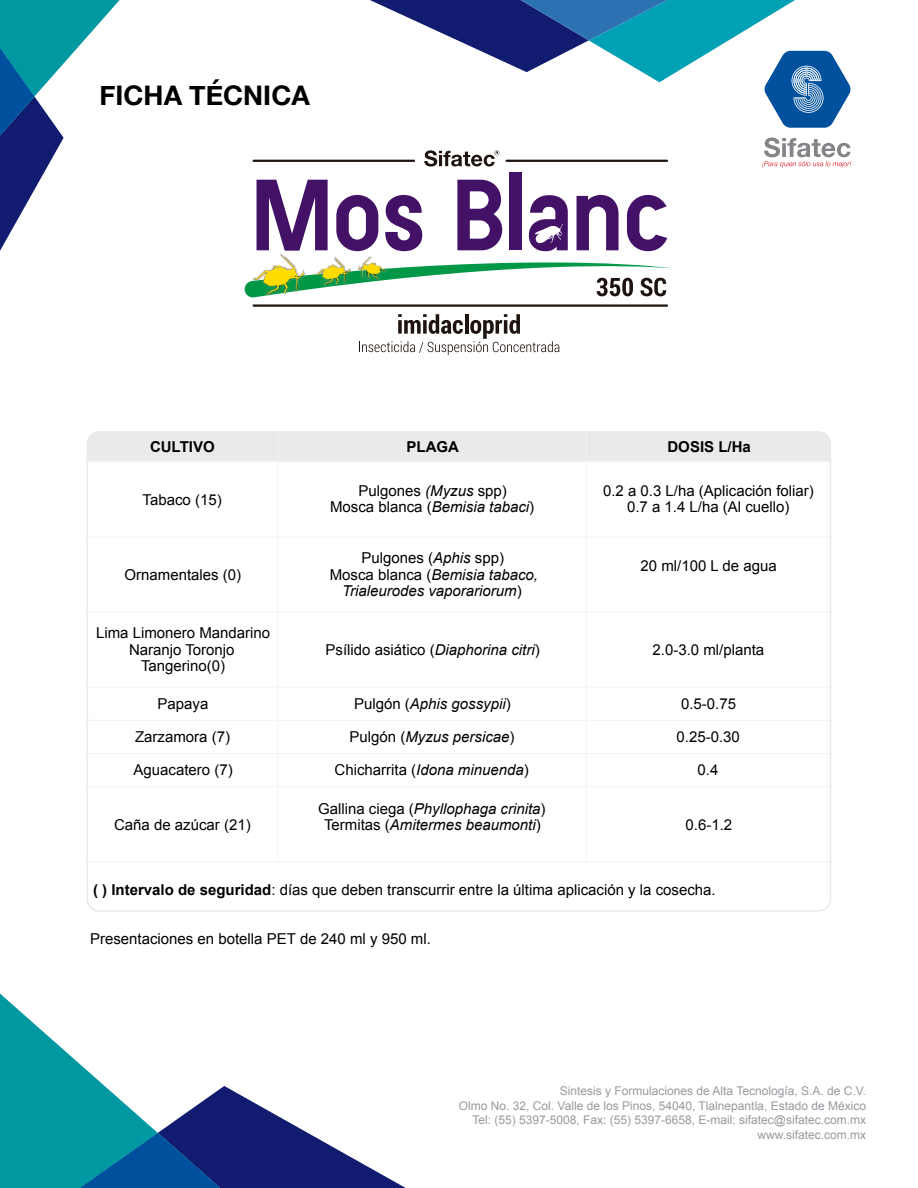
<style>
.page{position:relative;width:918px;height:1188px;background:#fff}
.page>*{position:absolute;margin:0;border:0;box-sizing:border-box;transform-origin:0 0}
.t1{font:700 27px "Helvetica Neue";color:#000}
.t2{font:15px/16.5px "Arial";color:#000;text-align:center}
.t3{font:italic 15px/16.5px "Arial";color:#000;text-align:center}
.t4{font:700 15px "Arial";color:#000}
.t5{font:12px/14.4px "Arial";color:#9b989f;text-align:right}
.s1{font-style:italic}
.s2{font-style:normal}
.s3{font-weight:700}
</style>
<div class="page">
<svg style="left:0;top:993px;width:406px;height:195px"></svg>
<svg style="left:0;top:0;width:120px;height:251px"></svg>
<svg style="left:762px;top:138px;width:89px;height:30px"></svg>
<svg style="left:370px;top:0;width:481px;height:128px"></svg>
<svg style="left:359px;top:314px;width:200px;height:41px"></svg>
<div style="left:509px;top:173px;width:13px;height:77px;background:#431266"></div>
<hr style="left:253px;top:304px;width:415px;height:3px;background:#1e130e">
<hr style="left:253px;top:160px;width:162px;height:2px;background:#1e130e">
<hr style="left:506px;top:160px;width:162px;height:2px;background:#1e130e">
<svg style="left:424px;top:150px;width:75px;height:17px"></svg>
<img style="left:261px;top:304px;width:144px;height:35px">
<img style="left:304px;top:304px;width:137px;height:29px">
<svg style="left:244px;top:180px;width:428px;height:118px"></svg>
<div style="left:87px;top:434px;width:191px;height:27px;background:#eaeaea"></div>
<div style="left:278px;top:431px;width:308px;height:31px;background:#eaeaea"></div>
<div style="left:587px;top:434px;width:241px;height:27px;background:#eaeaea"></div>
<hr style="left:278px;top:431px;width:1px;height:432px;background:#f4f4f4">
<hr style="left:586px;top:431px;width:1px;height:432px;background:#f4f4f4">
<hr style="left:86px;top:461px;width:746px;height:1px;background:#f4f4f4">
<hr style="left:86px;top:536px;width:746px;height:1px;background:#f4f4f4">
<hr style="left:86px;top:612px;width:746px;height:1px;background:#f4f4f4">
<hr style="left:86px;top:687px;width:746px;height:1px;background:#f4f4f4">
<hr style="left:86px;top:720px;width:746px;height:1px;background:#f4f4f4">
<hr style="left:86px;top:753px;width:746px;height:1px;background:#f4f4f4">
<hr style="left:86px;top:786px;width:746px;height:1px;background:#f4f4f4">
<hr style="left:86px;top:861px;width:746px;height:1px;background:#f4f4f4">
<div style="left:87px;top:431px;width:744px;height:481px;border:2px solid #eaeaea;border-radius:12px"></div>
<h1 class="t1" style="left:100px;top:74px;width:212px">FICHA TÉCNICA</h1>
<p class="t4" style="left:150px;top:437px;width:66px">CULTIVO</p>
<p class="t4" style="left:406px;top:437px;width:54px">PLAGA</p>
<p class="t4" style="left:668px;top:437px;width:85px">DOSIS L/Ha</p>
<p class="t2" style="left:142px;top:492px;width:81px">Tabaco (15)</p>
<p class="t2" style="left:330px;top:483px;width:206px">Pulgones <span class="s1">(Myzus</span> spp)<br>Mosca blanca (<span class="s1">Bemisia tabaci</span>)</p>
<p class="t2" style="left:603px;top:483px;width:212px">0.2 a 0.3 L/ha (Aplicación foliar)<br>0.7 a 1.4 L/ha (Al cuello)</p>
<p class="t2" style="left:124px;top:567px;width:118px">Ornamentales (0)</p>
<p class="t2" style="left:96px;top:625px;width:176px">Lima Limonero Mandarino<br>Naranjo Toronjo<br>Tangerino(0)</p>
<p class="t3" style="left:330px;top:550px;width:210px"><span class="s2">Pulgones (</span>Aphis <span class="s2">spp)<br>Mosca blanca (</span>Bemisia tabaco,<br>Trialeurodes vaporariorum<span class="s2">)</span></p>
<p class="t2" style="left:641px;top:558px;width:138px">20 ml/100 L de agua</p>
<p class="t2" style="left:326px;top:642px;width:216px">Psílido asiático (<span class="s1">Diaphorina citri</span>)</p>
<p class="t2" style="left:653px;top:642px;width:113px">2.0-3.0 ml/planta</p>
<p class="t2" style="left:158px;top:696px;width:52px">Papaya</p>
<p class="t3" style="left:354px;top:696px;width:158px"><span class="s2">Pulgón (</span>Aphis gossypii<span class="s2">)</span></p>
<p class="t2" style="left:681px;top:696px;width:57px">0.5-0.75</p>
<p class="t2" style="left:135px;top:729px;width:97px">Zarzamora (7)</p>
<p class="t3" style="left:350px;top:729px;width:167px"><span class="s2">Pulgón (</span>Myzus persicae<span class="s2">)</span></p>
<p class="t2" style="left:677px;top:729px;width:65px">0.25-0.30</p>
<p class="t2" style="left:134px;top:762px;width:101px">Aguacatero (7)</p>
<p class="t2" style="left:335px;top:762px;width:196px">Chicharrita (<span class="s1">Idona minuenda</span>)</p>
<p class="t2" style="left:698px;top:762px;width:22px">0.4</p>
<p class="t2" style="left:114px;top:817px;width:138px">Caña de azúcar (21)</p>
<p class="t3" style="left:318px;top:801px;width:229px"><span class="s2">Gallina ciega (</span>Phyllophaga crinita<span class="s2">)<br>Termitas (</span>Amitermes beaumonti<span class="s2">)</span></p>
<p class="t2" style="left:686px;top:817px;width:48px">0.6-1.2</p>
<p class="t2" style="left:93px;top:882px;width:624px"><span class="s3">( ) Intervalo de seguridad</span>: días que deben transcurrir entre la última aplicación y la cosecha.</p>
<p class="t2" style="left:90px;top:931px;width:342px">Presentaciones en botella PET de 240 ml y 950 ml.</p>
<p class="t5" style="left:459px;top:1084px;width:409px">Sintesis y Formulaciones de Alta Tecnología, S.A. de C.V.<br>Olmo No. 32, Col. Valle de los Pinos, 54040, Tlalnepantla, Estado de México Tel: (55) 5397-5008, Fax: (55) 5397-6658, E-mail: sifatec@sifatec.com.mx www.sifatec.com.mx</p>
</div>
